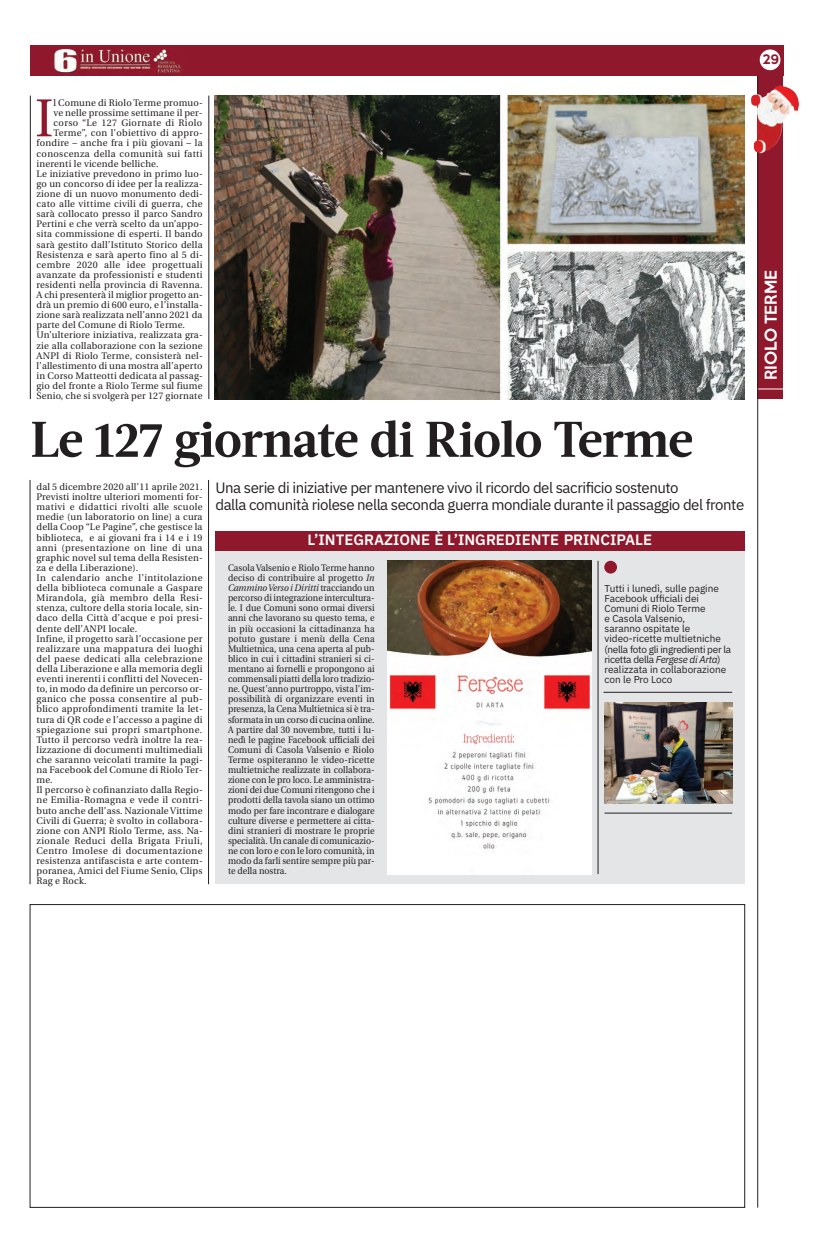
<style>
.page{position:relative;width:823px;height:1253px;background:#fff}
.page>*{position:absolute;margin:0;border:0;box-sizing:border-box;transform-origin:0 0}
.t1{font:53.3px "Utopia";color:#90182c}
.t2{font:700 50px "Acta";letter-spacing:-.02em;color:#231f20}
.t3{font:15px/17px "IBM Plex Sans";letter-spacing:-.03em;color:#231f20}
.t4{font:600 15px "IBM Plex Sans";color:#fff}
.t5{font:500 15px "Keep Calm";color:#fff}
.t6{font:500 12px "Keep Calm";color:#90182c}
.t7{font:10px/10.1px "IBM Plex Sans";color:#231f20}
.t8{font:9.5px/10.1px "Utopia";letter-spacing:.02em;color:#231f20}
.t9{font:9.5px/10.1px "Utopia";letter-spacing:.02em;color:#231f20;text-align:justify;scale:.92 1}
.s1{font-style:italic}
</style>
<div class="page">
<div style="left:757px;top:45px;width:25px;height:354px;background:#90182c"></div>
<div style="left:30px;top:45px;width:752px;height:31px;background:#90182c"></div>
<div style="left:759px;top:49px;width:21px;height:21px;background:#fff;border-radius:50%"></div>
<svg style="left:757px;top:388px;width:25px;height:1px"></svg>
<hr style="left:756px;top:76px;width:1px;height:1132px;background:#231f20">
<img style="left:54px;top:49px;width:129px;height:27px">
<hr style="left:208px;top:96px;width:1px;height:303px;background:#231f20">
<hr style="left:30px;top:96px;width:1px;height:303px;background:#231f20">
<hr style="left:208px;top:480px;width:1px;height:404px;background:#231f20">
<hr style="left:30px;top:480px;width:1px;height:404px;background:#231f20">
<img style="left:215px;top:96px;width:529px;height:303px">
<img style="left:751px;top:86px;width:48px;height:67px">
<div style="left:215px;top:531px;width:529px;height:353px;background:#e4e5e7"></div>
<div style="left:215px;top:531px;width:529px;height:20px;background:#90182c"></div>
<img style="left:387px;top:561px;width:204px;height:313px">
<div style="left:604px;top:561px;width:12px;height:13px;background:#90182c;border-radius:50%"></div>
<hr style="left:603px;top:692px;width:128px;height:1px;background:#231f20">
<img style="left:604px;top:702px;width:127px;height:101px">
<hr style="left:604px;top:813px;width:127px;height:1px;background:#231f20">
<hr style="left:597px;top:561px;width:1px;height:313px;background:#231f20">
<h1 class="t1" style="left:35px;top:97px;width:20px">I</h1>
<p class="t8" style="left:54px;top:99px;width:151px">l Comune di Riolo Terme promuo-</p>
<p class="t8" style="left:54px;top:109px;width:150px">ve nelle prossime settimane il per-</p>
<p class="t8" style="left:54px;top:119px;width:150px">corso “Le 127 Giornate di Riolo</p>
<p class="t8" style="left:54px;top:129px;width:151px">Terme”, con l’obiettivo di appro-</p>
<p class="t8" style="left:37px;top:139px;width:167px">fondire – anche fra i più giovani – la</p>
<p class="t8" style="left:37px;top:149px;width:167px">conoscenza della comunità sui fatti</p>
<p class="t8" style="left:37px;top:159px;width:123px">inerenti le vicende belliche.</p>
<p class="t8" style="left:37px;top:169px;width:168px">Le iniziative prevedono in primo luo-</p>
<p class="t8" style="left:37px;top:179px;width:168px">go un concorso di idee per la realizza-</p>
<p class="t8" style="left:37px;top:189px;width:168px">zione di un nuovo monumento dedi-</p>
<p class="t8" style="left:37px;top:200px;width:167px">cato alle vittime civili di guerra, che</p>
<p class="t8" style="left:37px;top:210px;width:167px">sarà collocato presso il parco Sandro</p>
<p class="t8" style="left:37px;top:220px;width:168px">Pertini e che verrà scelto da un’appo-</p>
<p class="t8" style="left:37px;top:230px;width:167px">sita commissione di esperti. Il bando</p>
<p class="t8" style="left:37px;top:240px;width:167px">sarà gestito dall’Istituto Storico della</p>
<p class="t8" style="left:37px;top:250px;width:168px">Resistenza e sarà aperto fino al 5 di-</p>
<p class="t8" style="left:37px;top:260px;width:167px">cembre 2020 alle idee progettuali</p>
<p class="t8" style="left:37px;top:270px;width:167px">avanzate da professionisti e studenti</p>
<p class="t8" style="left:37px;top:280px;width:167px">residenti nella provincia di Ravenna.</p>
<p class="t8" style="left:37px;top:291px;width:168px">A chi presenterà il miglior progetto an-</p>
<p class="t8" style="left:37px;top:301px;width:168px">drà un premio di 600 euro, e l’installa-</p>
<p class="t8" style="left:37px;top:311px;width:167px">zione sarà realizzata nell’anno 2021 da</p>
<p class="t8" style="left:37px;top:321px;width:150px">parte del Comune di Riolo Terme.</p>
<p class="t8" style="left:37px;top:331px;width:168px">Un’ulteriore iniziativa, realizzata gra-</p>
<p class="t8" style="left:37px;top:341px;width:167px">zie alla collaborazione con la sezione</p>
<p class="t8" style="left:37px;top:351px;width:168px">ANPI di Riolo Terme, consisterà nel-</p>
<p class="t8" style="left:37px;top:361px;width:167px">l’allestimento di una mostra all’aperto</p>
<p class="t8" style="left:37px;top:371px;width:168px">in Corso Matteotti dedicata al passag-</p>
<p class="t8" style="left:37px;top:382px;width:167px">gio del fronte a Riolo Terme sul fiume</p>
<p class="t8" style="left:37px;top:392px;width:167px">Senio, che si svolgerà per 127 giornate</p>
<h2 class="t2" style="left:31px;top:422px;width:664px">Le 127 giornate di Riolo Terme</h2>
<p class="t8" style="left:37px;top:483px;width:168px">dal 5 dicembre 2020 all’11 aprile 2021.<br>Previsti inoltre ulteriori momenti for&shy;mativi e didattici rivolti alle scuole medie (un laboratorio on line) a cura della Coop “Le Pagine”, che gestisce la biblioteca, e ai giovani fra i 14 e i 19 anni (presentazione on line di una graphic novel sul tema della Resisten&shy;za e della Liberazione).<br>In calendario anche l’intitolazione della biblioteca comunale a Gaspare Mirandola, già membro della Resi&shy;stenza, cultore della storia locale, sin&shy;daco della Città d’acque e poi presi&shy;dente dell’ANPI locale.<br>Infine, il progetto sarà l’occasione per realizzare una mappatura dei luoghi del paese dedicati alla celebrazione della Liberazione e alla memoria degli eventi inerenti i conflitti del Novecen&shy;to, in modo da definire un percorso or&shy;ganico che possa consentire al pub&shy;blico approfondimenti tramite la let&shy;tura di QR code e l’accesso a pagine di spiegazione sui propri smartphone.<br>Tutto il percorso vedrà inoltre la rea&shy;lizzazione di documenti multimediali che saranno veicolati tramite la pagi&shy;na Facebook del Comune di Riolo Ter&shy;me.<br>Il percorso è cofinanziato dalla Regio&shy;ne Emilia-Romagna e vede il contri&shy;buto anche dell’ass. Nazionale Vittime Civili di Guerra; è svolto in collabora&shy;zione con ANPI Riolo Terme, ass. Na&shy;zionale Reduci della Brigata Friuli, Centro Imolese di documentazione resistenza antifascista e arte contem&shy;poranea, Amici del Fiume Senio, Clips Rag e Rock.</p>
<h3 class="t3" style="left:215px;top:478px;width:530px">Una serie di iniziative per mantenere vivo il ricordo del sacrificio sostenuto<br>dalla comunità riolese nella seconda guerra mondiale durante il passaggio del fronte</h3>
<h3 class="t4" style="left:307px;top:528px;width:346px">L’INTEGRAZIONE È L’INGREDIENTE PRINCIPALE</h3>
<p class="t9" style="left:228px;top:563px;width:161px">Casola Valsenio e Riolo Terme hanno deciso di contribuire al progetto <span class="s1">In CamminoVerso i Diritti</span> tracciando un percorso di integrazione intercultura&shy;le. I due Comuni sono ormai diversi anni che lavorano su questo tema, e in più occasioni la cittadinanza ha potuto gustare i menù della Cena Multietnica, una cena aperta al pub&shy;blico in cui i cittadini stranieri si ci&shy;mentano ai fornelli e propongono ai commensali piatti della loro tradizio&shy;ne. Quest'anno purtroppo, vista l’im&shy;possibilità di organizzare eventi in presenza, la Cena Multietnica si è tra&shy;sformata in un corso di cucina online.<br>A partire dal 30 novembre, tutti i lu&shy;nedì le pagine Facebook ufficiali dei Comuni di Casola Valsenio e Riolo Terme ospiteranno le video-ricette multietniche realizzate in collabora&shy;zione con le pro loco. Le amministra&shy;zioni dei due Comuni ritengono che i prodotti della tavola siano un ottimo modo per fare incontrare e dialogare culture diverse e permettere ai citta&shy;dini stranieri di mostrare le proprie specialità. Un canale di comunicazio&shy;ne con loro e con le loro comunità, in modo da farli sentire sempre più par&shy;te della nostra.</p>
<p class="t7" style="left:604px;top:582px;width:128px">Tutti i lunedì, sulle pagine<br>Facebook ufficiali dei<br>Comuni di Riolo Terme<br>e Casola Valsenio,<br>saranno ospitate le video-ricette multietniche (nella foto gli ingredienti per la ricetta della <span class="s1">Fergese di Arta</span>) realizzata in collaborazione con le Pro Loco</p>
<p class="t6" style="left:762px;top:49px;width:18px">29</p>
<h3 class="t5" style="left:757px;top:380px;width:111px;rotate:-90deg">RIOLO TERME</h3>
</div>
